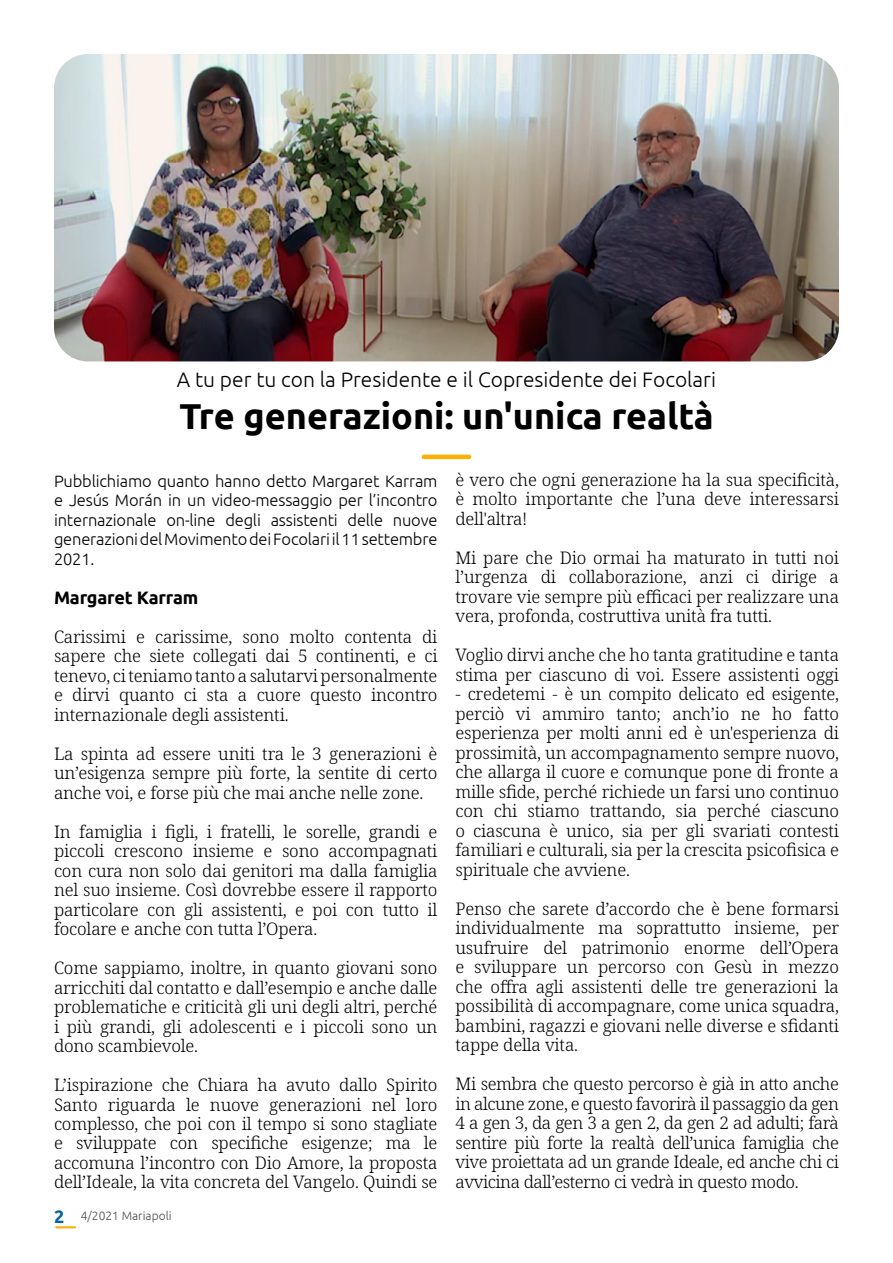
<style>
.page{position:relative;width:893px;height:1263px;background:#fff}
.page>*{position:absolute;margin:0;border:0;box-sizing:border-box;transform-origin:0 0}
.t1{font:700 36px "Ubuntu";color:#000}
.t2{font:300 21px "Ubuntu";color:#000}
.t3{font:700 18px "Ubuntu";letter-spacing:-.01em;color:#000}
.t4{font:300 17.25px/19.5px "Noto Serif";letter-spacing:-.01em;color:#000;text-align:justify}
.t5{font:300 16.5px/19.5px "Ubuntu";letter-spacing:-.01em;color:#000;text-align:justify}
.t6{font:300 12px "Ubuntu";color:#4a4a49}
.s1{font-weight:700;font-size:18px;color:#07649e}
</style>
<div class="page">
<hr style="left:55px;top:1226px;width:21px;height:2px;background:#f9b104">
<hr style="left:424px;top:455px;width:45px;height:4px;background:#f9b104">
<img style="left:54px;top:54px;width:785px;height:307px">
<p class="t2" style="left:177px;top:367px;width:541px">A tu per tu con la Presidente e il Copresidente dei Focolari</p>
<h1 class="t1" style="left:179px;top:395px;width:536px">Tre generazioni: un'unica realtà</h1>
<p class="t5" style="left:54px;top:470px;width:385px">Pubblichiamo quanto hanno detto Margaret Karram e Jesús Morán in un video-messaggio per l’incontro internazionale on-line degli assistenti delle nuove generazioni del Movimento dei Focolari il 11 settembre 2021.</p>
<p class="t3" style="left:54px;top:586px;width:146px">Margaret Karram</p>
<p class="t4" style="left:54px;top:627px;width:385px">Carissimi e carissime, sono molto contenta di sapere che siete collegati dai 5 continenti, e ci tenevo, ci teniamo tanto a salutarvi personalmente e dirvi quanto ci sta a cuore questo incontro internazionale degli assistenti.</p>
<p class="t4" style="left:54px;top:744px;width:385px">La spinta ad essere uniti tra le 3 generazioni è un’esigenza sempre più forte, la sentite di certo anche voi, e forse più che mai anche nelle zone.</p>
<p class="t4" style="left:54px;top:822px;width:385px">In famiglia i figli, i fratelli, le sorelle, grandi e piccoli crescono insieme e sono accompagnati con cura non solo dai genitori ma dalla famiglia nel suo insieme. Così dovrebbe essere il rapporto particolare con gli assistenti, e poi con tutto il focolare e anche con tutta l’Opera.</p>
<p class="t4" style="left:54px;top:959px;width:385px">Come sappiamo, inoltre, in quanto giovani sono arricchiti dal contatto e dall’esempio e anche dalle problematiche e criticità gli uni degli altri, perché i più grandi, gli adolescenti e i piccoli sono un dono scambievole.</p>
<p class="t4" style="left:54px;top:1076px;width:385px">L’ispirazione che Chiara ha avuto dallo Spirito Santo riguarda le nuove generazioni nel loro complesso, che poi con il tempo si sono stagliate e sviluppate con specifiche esigenze; ma le accomuna l’incontro con Dio Amore, la proposta dell’Ideale, la vita concreta del Vangelo. Quindi se</p>
<p class="t6" style="left:54px;top:1209px;width:119px"><span class="s1">2</span> 4/2021 Mariapoli</p>
<p class="t4" style="left:455px;top:470px;width:385px">è vero che ogni generazione ha la sua specificità, è molto importante che l’una deve interessarsi dell'altra!</p>
<p class="t4" style="left:455px;top:548px;width:385px">Mi pare che Dio ormai ha maturato in tutti noi l’urgenza di collaborazione, anzi ci dirige a trovare vie sempre più efficaci per realizzare una vera, profonda, costruttiva unità fra tutti.</p>
<p class="t4" style="left:455px;top:646px;width:385px">Voglio dirvi anche che ho tanta gratitudine e tanta stima per ciascuno di voi. Essere assistenti oggi</p>
<p class="t4" style="left:455px;top:685px;width:385px">- credetemi - è un compito delicato ed esigente, perciò vi ammiro tanto; anch’io ne ho fatto esperienza per molti anni ed è un'esperienza di prossimità, un accompagnamento sempre nuovo, che allarga il cuore e comunque pone di fronte a mille sfide, perché richiede un farsi uno continuo con chi stiamo trattando, sia perché ciascuno o ciascuna è unico, sia per gli svariati contesti familiari e culturali, sia per la crescita psicofisica e spirituale che avviene.</p>
<p class="t4" style="left:455px;top:899px;width:385px">Penso che sarete d’accordo che è bene formarsi individualmente ma soprattutto insieme, per usufruire del patrimonio enorme dell’Opera e sviluppare un percorso con Gesù in mezzo che offra agli assistenti delle tre generazioni la possibilità di accompagnare, come unica squadra, bambini, ragazzi e giovani nelle diverse e sfidanti tappe della vita.</p>
<p class="t4" style="left:455px;top:1075px;width:385px">Mi sembra che questo percorso è già in atto anche in alcune zone, e questo favorirà il passaggio da gen 4 a gen 3, da gen 3 a gen 2, da gen 2 ad adulti; farà sentire più forte la realtà dell’unica famiglia che vive proiettata ad un grande Ideale, ed anche chi ci avvicina dall’esterno ci vedrà in questo modo.</p>
</div>
